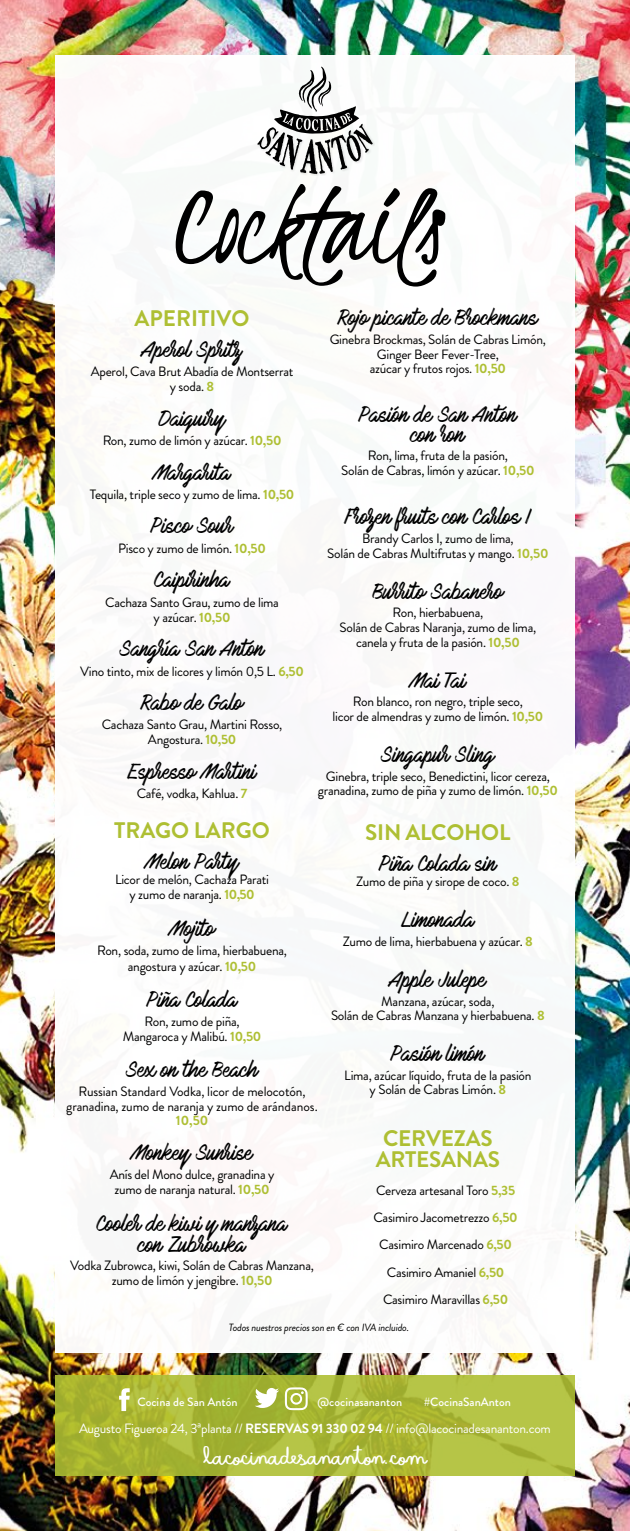
<style>
.page{position:relative;width:630px;height:1531px;background:#fff}
.page>*{position:absolute;margin:0;border:0;box-sizing:border-box;transform-origin:0 0}
.t1{font:25.5px "La Cocina De San Anton";color:#fff}
.t2{font:700 22.5px/21px "Brandon Grotesque";letter-spacing:-.01em;color:#aebf33;text-align:center}
.t3{font:19.5px/21px "Mark My Words";letter-spacing:-.02em;color:#000;text-align:center}
.t4{font:13.5px/14.5px "Brandon Grotesque";letter-spacing:-.02em;color:#000;text-align:center}
.t5{font:13.5px "Brandon Grotesque";letter-spacing:-.02em;color:#fff}
.t6{font:700 13.5px "Brandon Grotesque";color:#aebf33}
.t7{font:500 12px "Brandon Grotesque";color:#fff}
.t8{font:italic 10.5px "Brandon Grotesque";letter-spacing:-.02em;color:#000}
.s1{font-weight:700;color:#aebf33}
.s2{font-size:19.95px}
.s3{font-weight:700}
</style>
<div class="page">
<img style="left:0;top:0;width:629px;height:1531px">
<div style="left:55px;top:55px;width:519px;height:1297px;background:#fff"></div>
<svg style="left:257px;top:67px;width:115px;height:96px"></svg>
<svg style="left:175px;top:184px;width:270px;height:103px"></svg>
<svg style="left:55px;top:1375px;width:519px;height:100px;background:#abb939"></svg>
<svg style="left:119px;top:1388px;width:11px;height:23px"></svg>
<svg style="left:254px;top:1388px;width:25px;height:20px"></svg>
<svg style="left:285px;top:1387px;width:22px;height:23px"></svg>
<h3 class="t3" style="left:338px;top:308px;width:201px">Rojo picante de Brockmans</h3>
<p class="t4" style="left:329px;top:332px;width:218px">Ginebra Brockmas, Solán de Cabras Limón,<br>Ginger Beer Fever-Tree,<br>azúcar y frutos rojos. <span class="s1">10,50</span></p>
<h3 class="t3" style="left:358px;top:406px;width:160px;line-height:19.2px">Pasión de San Antón con <span class="s2">ron</span></h3>
<p class="t4" style="left:341px;top:448px;width:195px;line-height:15px">Ron, lima, fruta de la pasión,<br>Solán de Cabras, limón y azúcar. <span class="s1">10,50</span></p>
<h3 class="t3" style="left:344px;top:507px;width:188px">Frozen fruits con Carlos I</h3>
<p class="t4" style="left:327px;top:531px;width:222px">Brandy Carlos I, zumo de lima,<br>Solán de Cabras Multifrutas y mango. <span class="s1">10,50</span></p>
<h3 class="t3" style="left:372px;top:581px;width:132px">Burrito Sabanero</h3>
<p class="t4" style="left:339px;top:606px;width:198px">Ron, hierbabuena,<br>Solán de Cabras Naranja, zumo de lima, canela y fruta de la pasión. <span class="s1">10,50</span></p>
<h3 class="t3" style="left:409px;top:670px;width:58px">Mai Tai</h3>
<p class="t4" style="left:332px;top:694px;width:212px">Ron blanco, ron negro, triple seco,<br>licor de almendras y zumo de limón. <span class="s1">10,50</span></p>
<h3 class="t3" style="left:381px;top:745px;width:115px">Singapur Sling</h3>
<p class="t4" style="left:317px;top:769px;width:241px">Ginebra, triple seco, Benedictini, licor cereza, granadina, zumo de piña y zumo de limón. <span class="s1">10,50</span></p>
<h2 class="t2" style="left:365px;top:822px;width:147px">SIN ALCOHOL</h2>
<h3 class="t3" style="left:379px;top:853px;width:119px">Piña Colada sin</h3>
<p class="t4" style="left:356px;top:874px;width:165px">Zumo de piña y sirope de coco. <span class="s1">8</span></p>
<h3 class="t3" style="left:401px;top:910px;width:75px">Limonada</h3>
<p class="t4" style="left:343px;top:934px;width:191px">Zumo de lima, hierbabuena y azúcar. <span class="s1">8</span></p>
<h3 class="t3" style="left:389px;top:969px;width:98px">Apple Julepe</h3>
<p class="t4" style="left:331px;top:994px;width:215px">Manzana, azúcar, soda,<br>Solán de Cabras Manzana y hierbabuena. <span class="s1">8</span></p>
<h3 class="t3" style="left:390px;top:1044px;width:95px">Pasión limón</h3>
<p class="t4" style="left:344px;top:1068px;width:189px">Lima, azúcar líquido, fruta de la pasión y Solán de Cabras Limón. <span class="s1">8</span></p>
<h2 class="t2" style="left:375px;top:1128px;width:126px">CERVEZAS<br>ARTESANAS</h2>
<p class="t4" style="left:373px;top:1176px;width:146px;line-height:27.3px">Cerveza artesanal Toro <span class="s1">5,35<br></span>Casimiro Jacometrezzo <span class="s1">6,50<br></span>Casimiro Marcenado <span class="s1">6,50<br></span>Casimiro Amaniel <span class="s1">6,50<br></span>Casimiro Maravillas <span class="s1">6,50</span></p>
<p class="t8" style="left:229px;top:1320px;width:181px">Todos nuestros precios son en € con IVA incluido.</p>
<h2 class="t2" style="left:134px;top:308px;width:116px">APERITIVO</h2>
<h3 class="t3" style="left:142px;top:339px;width:102px">Aperol Spritz</h3>
<p class="t4" style="left:91px;top:364px;width:204px;line-height:15px">Aperol, Cava Brut Abadía de Montserrat y soda. <span class="s1">8</span></p>
<h3 class="t3" style="left:158px;top:408px;width:68px">Daiquiry</h3>
<p class="t4" style="left:103px;top:433px;width:180px">Ron, zumo de limón y azúcar. <span class="s1">10,50</span></p>
<h3 class="t3" style="left:153px;top:462px;width:79px">Margarita</h3>
<p class="t4" style="left:90px;top:487px;width:206px">Tequila, triple seco y zumo de lima. <span class="s1">10,50</span></p>
<h3 class="t3" style="left:151px;top:516px;width:84px">Pisco Sour</h3>
<p class="t4" style="left:118px;top:541px;width:149px">Pisco y zumo de limón. <span class="s1">10,50</span></p>
<h3 class="t3" style="left:154px;top:570px;width:77px">Caipirinha</h3>
<p class="t4" style="left:105px;top:595px;width:175px;line-height:15px">Cachaza Santo Grau, zumo de lima y azúcar. <span class="s1">10,50</span></p>
<h3 class="t3" style="left:119px;top:639px;width:146px">Sangría San Antón</h3>
<p class="t4" style="left:80px;top:664px;width:225px">Vino tinto, mix de licores y limón 0,5 L. <span class="s1">6,50</span></p>
<h3 class="t3" style="left:141px;top:693px;width:104px">Rabo de Galo</h3>
<p class="t4" style="left:102px;top:717px;width:182px;line-height:15px">Cachaza Santo Grau, Martini Rosso,<br>Angostura. <span class="s1">10,50</span></p>
<h3 class="t3" style="left:128px;top:762px;width:130px">Espresso Martini</h3>
<p class="t4" style="left:137px;top:787px;width:112px">Café, vodka, Kahlua. <span class="s1">7</span></p>
<h2 class="t2" style="left:114px;top:820px;width:157px">TRAGO LARGO</h2>
<h3 class="t3" style="left:145px;top:851px;width:95px">Melon Party</h3>
<p class="t4" style="left:115px;top:872px;width:155px;line-height:15px">Licor de melón, Cachaza Parati y zumo de naranja. <span class="s1">10,50</span></p>
<h3 class="t3" style="left:169px;top:918px;width:47px">Mojito</h3>
<p class="t4" style="left:97px;top:943px;width:191px;line-height:15.5px">Ron, soda, zumo de lima, hierbabuena, angostura y azúcar. <span class="s1">10,50</span></p>
<h3 class="t3" style="left:147px;top:990px;width:92px">Piña Colada</h3>
<p class="t4" style="left:123px;top:1014px;width:140px">Ron, zumo de piña,<br>Mangaroca y Malibú. <span class="s1">10,50</span></p>
<h3 class="t3" style="left:126px;top:1060px;width:134px">Sex on the Beach</h3>
<p class="t4" style="left:66px;top:1084px;width:253px">Russian Standard Vodka, licor de melocotón, granadina, zumo de naranja y zumo de arándanos.</p>
<p class="t6" style="left:176px;top:1111px;width:34px">10,50</p>
<h3 class="t3" style="left:131px;top:1143px;width:123px">Monkey Sunrise</h3>
<p class="t4" style="left:110px;top:1167px;width:166px;line-height:15px">Anís del Mono dulce, granadina y zumo de naranja natural. <span class="s1">10,50</span></p>
<h3 class="t3" style="left:97px;top:1213px;width:192px">Cooler de kiwi y manzana con Zubrowka</h3>
<p class="t4" style="left:70px;top:1258px;width:245px;line-height:15px">Vodka Zubrowca, kiwi, Solán de Cabras Manzana, zumo de limón y jengibre. <span class="s1">10,50</span></p>
<p class="t7" style="left:137px;top:1393px;width:102px">Cocina de San Antón</p>
<p class="t7" style="left:317px;top:1393px;width:86px">@cocinasananton</p>
<p class="t7" style="left:423px;top:1393px;width:89px">#CocinaSanAnton</p>
<p class="t5" style="left:79px;top:1418px;width:473px">Augusto Figueroa 24, 3ªplanta // <span class="s3">RESERVAS 91 330 02 94</span> // info@lacocinadesananton.com</p>
<h1 class="t1" style="left:204px;top:1441px;width:224px">lacocinadesananton.com</h1>
</div>
